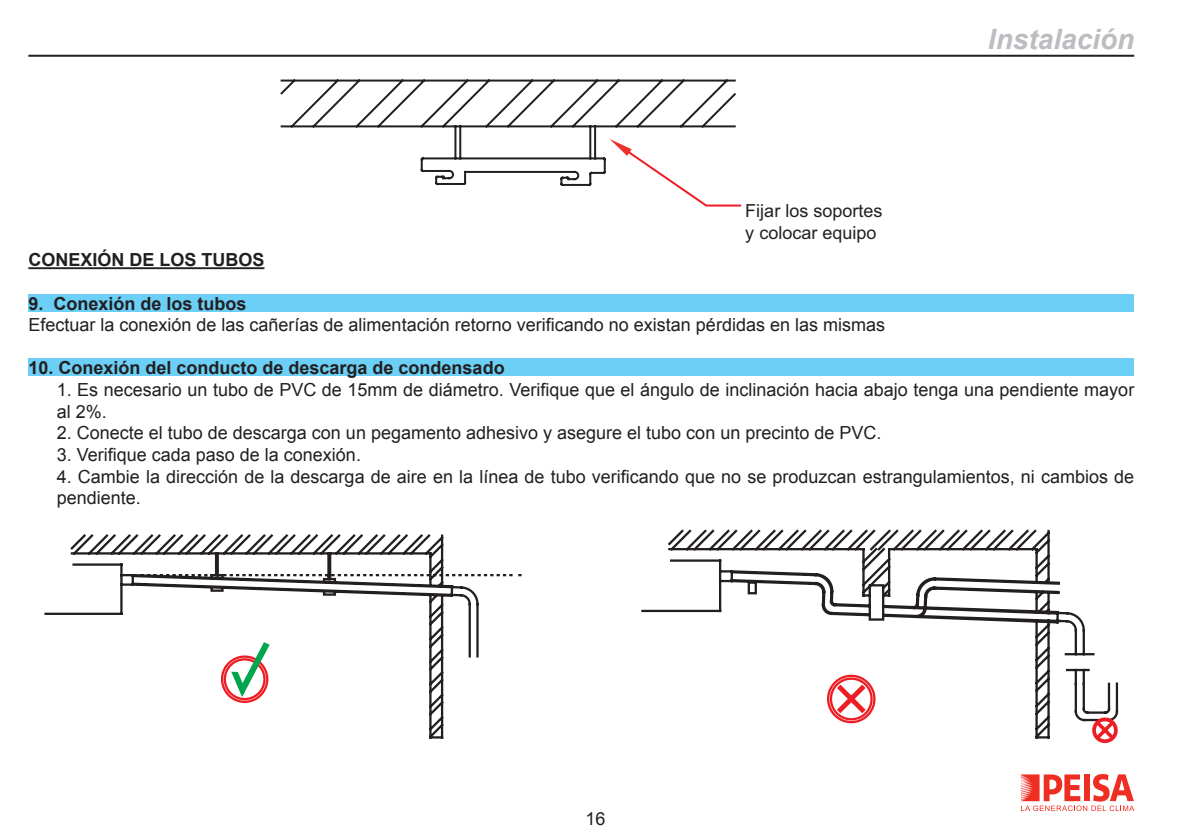
<style>
.page{position:relative;width:1191px;height:840px;background:#fff}
.page>*{position:absolute;margin:0;border:0;box-sizing:border-box;transform-origin:0 0}
.t1{font:italic 700 28px "Arial";color:#bcbdc0}
.t2{font:18px/21.6px "Arial";color:#231f20}
.t3{font:700 18px "Arial";color:#231f20}
</style>
<div class="page">
<svg style="left:1020px;top:774px;width:114px;height:36px"></svg>
<div style="left:28px;top:293px;width:1106px;height:18px;background:#6bcff6"></div>
<div style="left:28px;top:357px;width:1106px;height:18px;background:#6bcff6"></div>
<hr style="left:28px;top:55px;width:1106px;height:2px;background:#231f20">
<hr style="left:28px;top:267px;width:236px;height:2px;background:#231f20">
<svg style="left:280px;top:79px;width:456px;height:107px"></svg>
<svg style="left:609px;top:139px;width:133px;height:68px"></svg>
<svg style="left:44px;top:534px;width:478px;height:205px"></svg>
<svg style="left:641px;top:529px;width:477px;height:210px"></svg>
<svg style="left:826px;top:673px;width:50px;height:51px"></svg>
<svg style="left:220px;top:640px;width:51px;height:63px"></svg>
<svg style="left:1091px;top:716px;width:27px;height:26px"></svg>
<p class="t2" style="left:745px;top:200px;width:139px">Fijar los soportes y colocar equipo</p>
<h1 class="t1" style="left:988px;top:21px;width:148px">Instalación</h1>
<p class="t3" style="left:28px;top:248px;width:238px">CONEXIÓN DE LOS TUBOS</p>
<p class="t3" style="left:28px;top:291px;width:220px">9. Conexión de los tubos</p>
<p class="t2" style="left:28px;top:314px;width:858px">Efectuar la conexión de las cañerías de alimentación retorno verificando no existan pérdidas en las mismas</p>
<p class="t3" style="left:28px;top:356px;width:478px">10. Conexión del conducto de descarga de condensado</p>
<p class="t2" style="left:57px;top:379px;width:1079px">1. Es necesario un tubo de PVC de 15mm de diámetro. Verifique que el ángulo de inclinación hacia abajo tenga una pendiente mayor al 2%.</p>
<p class="t2" style="left:57px;top:422px;width:826px">2. Conecte el tubo de descarga con un pegamento adhesivo y asegure el tubo con un precinto de PVC.</p>
<p class="t2" style="left:57px;top:443px;width:306px">3. Verifique cada paso de la conexión.</p>
<p class="t2" style="left:57px;top:465px;width:1079px">4. Cambie la dirección de la descarga de aire en la línea de tubo verificando que no se produzcan estrangulamientos, ni cambios de pendiente.</p>
<p class="t2" style="left:585px;top:807px;width:22px">16</p>
</div>
